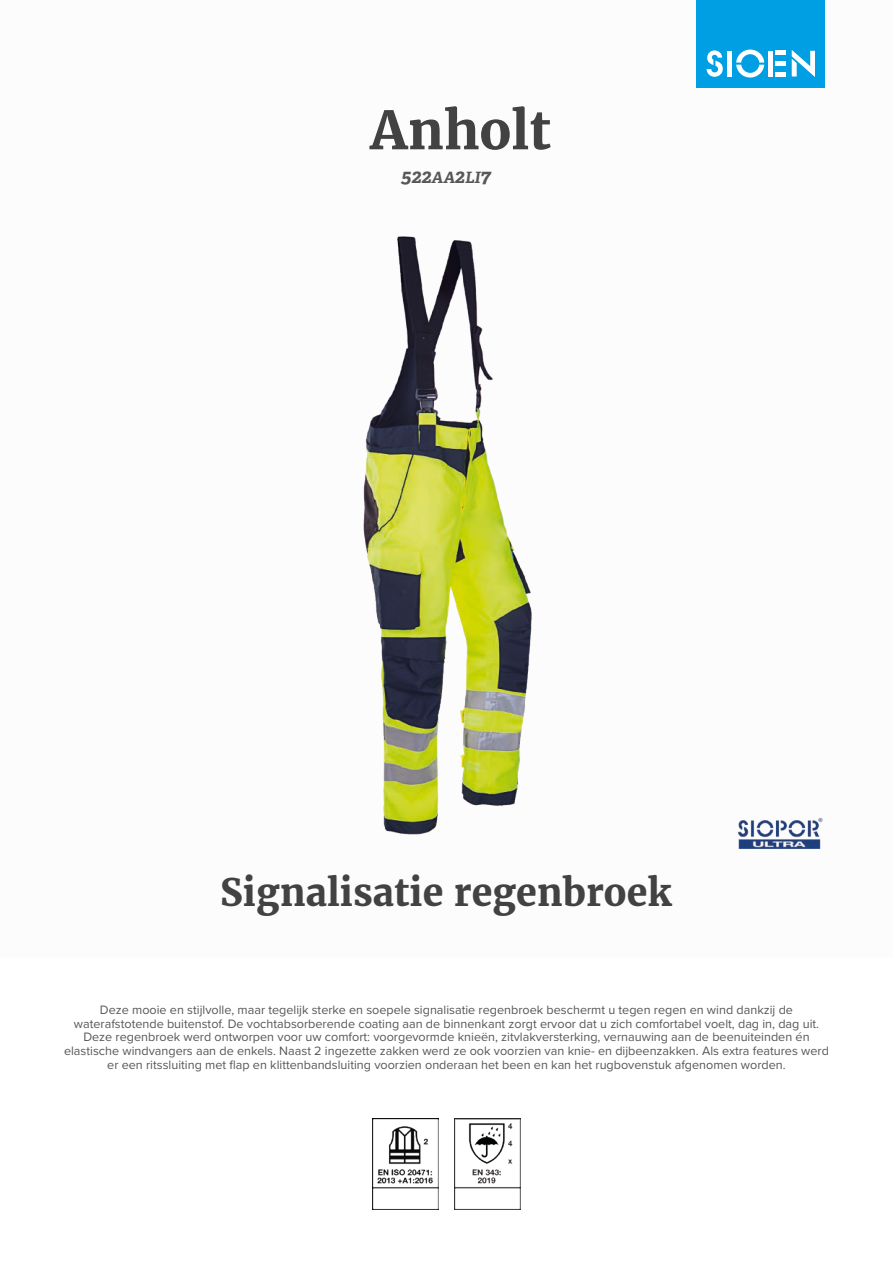
<style>
.page{position:relative;width:893px;height:1263px;background:#fff}
.page>*{position:absolute;margin:0;border:0;box-sizing:border-box;transform-origin:0 0}
.t1{font:700 52.5px "Merriweather";color:#424243}
.t2{font:700 37.5px "Merriweather";color:#424243}
.t3{font:italic 700 19.5px "Adelle";color:#575756}
.t4{font:12.6px/13.6px "Proxima Nova";color:#575756;text-align:center}
.s1{font-size:15.6px}
</style>
<div class="page">
<div style="left:697px;top:0;width:128px;height:88px;background:#009fe3"></div>
<svg style="left:707px;top:50px;width:16px;height:27px"></svg>
<svg style="left:736px;top:50px;width:28px;height:28px"></svg>
<div style="left:727px;top:51px;width:5px;height:26px;background:#fff"></div>
<div style="left:768px;top:51px;width:5px;height:26px;background:#fff"></div>
<div style="left:775px;top:72px;width:11px;height:5px;background:#fff"></div>
<div style="left:775px;top:61px;width:11px;height:5px;background:#fff"></div>
<hr style="left:775px;top:51px;width:11px;height:4px;background:#fff">
<svg style="left:792px;top:50px;width:23px;height:27px"></svg>
<img style="left:737px;top:817px;width:86px;height:32px">
<img style="left:372px;top:1118px;width:66px;height:92px">
<img style="left:454px;top:1118px;width:67px;height:92px">
<img style="left:363px;top:236px;width:169px;height:599px">
<h1 class="t1" style="left:370px;top:95px;width:182px">Anholt</h1>
<h3 class="t3" style="left:401px;top:164px;width:91px">522<span class="s1">AA</span>2<span class="s1">LI</span>7</h3>
<h2 class="t2" style="left:220px;top:867px;width:453px">Signalisatie regenbroek</h2>
<p class="t4" style="left:64px;top:1002px;width:766px">Deze mooie en stijlvolle, maar tegelijk sterke en soepele signalisatie regenbroek beschermt u tegen regen en wind dankzij de waterafstotende buitenstof. De vochtabsorberende coating aan de binnenkant zorgt ervoor dat u zich comfortabel voelt, dag in, dag uit.<br>Deze regenbroek werd ontworpen voor uw comfort: voorgevormde knieën, zitvlakversterking, vernauwing aan de beenuiteinden én elastische windvangers aan de enkels. Naast 2 ingezette zakken werd ze ook voorzien van knie- en dijbeenzakken. Als extra features werd er een ritssluiting met flap en klittenbandsluiting voorzien onderaan het been en kan het rugbovenstuk afgenomen worden.</p>
</div>
